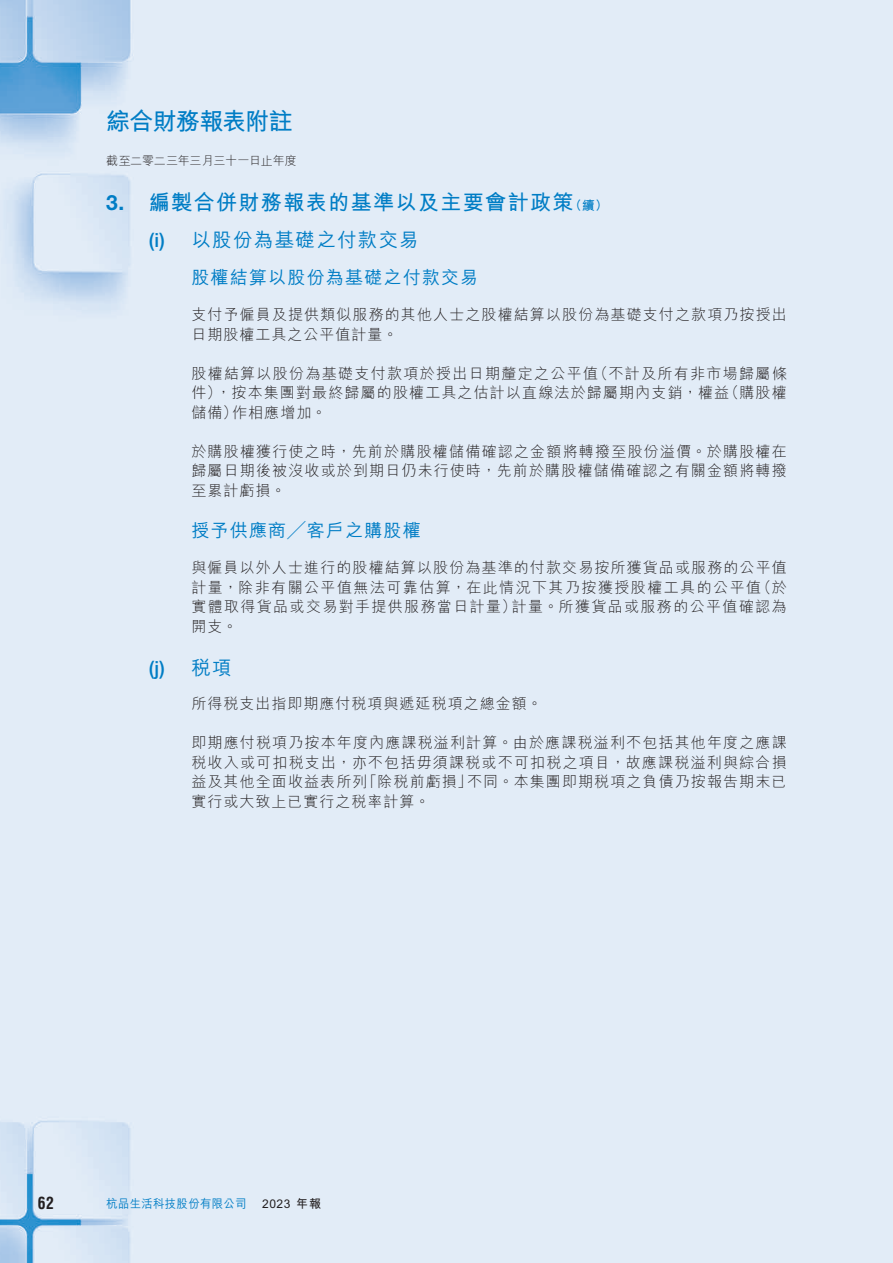
<style>
.page{position:relative;width:893px;height:1263px;background:#fff}
.page>*{position:absolute;margin:0;border:0;box-sizing:border-box;transform-origin:0 0}
.t1{font:700 24px "M Hei HK";letter-spacing:-.03em;color:#007dc5}
.t2{font:700 21px "M Hei HK";letter-spacing:.07em;color:#007dc5}
.t3{font:500 19.5px "M Hei HK";letter-spacing:.07em;color:#007dc5}
.t4{font:500 19.5px "Helvetica Neue LT Std";color:#007dc5}
.t5{font:500 18px "M Hei HK";letter-spacing:.07em;color:#007dc5}
.t6{font:700 condensed 16.5px "Helvetica LT Std";color:#231f20;scale:.95 1}
.t7{font:300 15px/19.5px "M Hei HK";letter-spacing:.075em;color:#231f20;text-align:justify}
.t8{font:300 12px "M Hei HK";letter-spacing:-.015em;color:#231f20}
.t9{font:500 12px "M Hei HK";letter-spacing:.03em;color:#007dc5;scale:.95 1}
.t10{font:700 12px "M Hei HK";letter-spacing:.05em;color:#231f20}
.s1{font-family:"Helvetica Neue LT Std"}
.s2{font-size:12.75px}
.s3{font-family:"M Hei HK"}
</style>
<div class="page">
<div style="left:0;top:0;width:892px;height:1263px;background:#e2ecf7"></div>
<hr style="left:892px;top:0;width:1px;height:1263px;background:#e1ecf7">
<h1 class="t1" style="left:106px;top:104px;width:188px">綜合財務報表附註</h1>
<p class="t8" style="left:106px;top:152px;width:192px">截至二零二三年三月三十一日止年度</p>
<h2 class="t2" style="left:106px;top:187px;width:503px"><span class="s1">3.</span> 編製合併財務報表的基準以及主要會計政策<span class="s2">（續）</span></h2>
<h3 class="t3" style="left:149px;top:226px;width:272px"><span class="s1">(i)</span> 以股份為基礎之付款交易</h3>
<p class="t5" style="left:191px;top:265px;width:289px">股權結算以股份為基礎之付款交易</p>
<p class="t7" style="left:191px;top:304px;width:597px">支付予僱員及提供類似服務的其他人士之股權結算以股份為基礎支付之款項乃按授出日期股權工具之公平值計量。</p>
<p class="t7" style="left:191px;top:363px;width:597px">股權結算以股份為基礎支付款項於授出日期釐定之公平值（不計及所有非市場歸屬條件），按本集團對最終歸屬的股權工具之估計以直線法於歸屬期內支銷，權益（購股權儲備）作相應增加。</p>
<p class="t7" style="left:191px;top:441px;width:597px">於購股權獲行使之時，先前於購股權儲備確認之金額將轉撥至股份溢價。於購股權在歸屬日期後被沒收或於到期日仍未行使時，先前於購股權儲備確認之有關金額將轉撥至累計虧損。</p>
<p class="t5" style="left:191px;top:518px;width:231px">授予供應商╱客戶之購股權</p>
<p class="t7" style="left:191px;top:557px;width:597px">與僱員以外人士進行的股權結算以股份為基準的付款交易按所獲貨品或服務的公平值計量，除非有關公平值無法可靠估算，在此情況下其乃按獲授股權工具的公平值（於實體取得貨品或交易對手提供服務當日計量）計量。所獲貨品或服務的公平值確認為開支。</p>
<h3 class="t4" style="left:149px;top:656px;width:84px">(j) <span class="s3">稅項</span></h3>
<p class="t7" style="left:191px;top:693px;width:352px">所得稅支出指即期應付稅項與遞延稅項之總金額。</p>
<p class="t7" style="left:191px;top:732px;width:597px">即期應付稅項乃按本年度內應課稅溢利計算。由於應課稅溢利不包括其他年度之應課稅收入或可扣稅支出，亦不包括毋須課稅或不可扣稅之項目，故應課稅溢利與綜合損益及其他全面收益表所列「除稅前虧損」不同。本集團即期稅項之負債乃按報告期末已實行或大致上已實行之稅率計算。</p>
<p class="t6" style="left:38px;top:1193px;width:18px">62</p>
<p class="t9" style="left:106px;top:1195px;width:149px">杭品生活科技股份有限公司</p>
<p class="t10" style="left:262px;top:1195px;width:60px">2023 年報</p>
</div>
